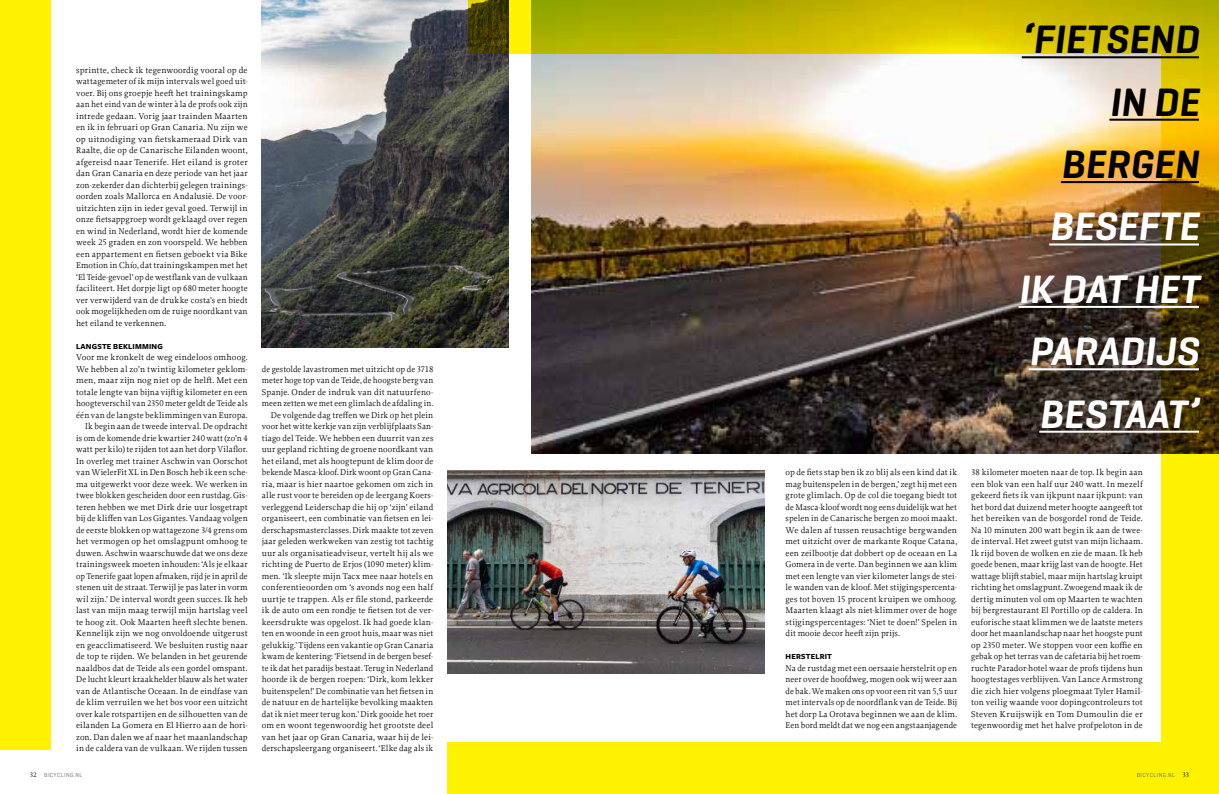
<style>
.page{position:relative;width:1219px;height:794px;background:#fff}
.page>*{position:absolute;margin:0;border:0;box-sizing:border-box;transform-origin:0 0}
.t1{font:italic 600 40.3px/62.4px "Geogrotesque";color:#fff;text-align:right}
.t2{font:italic 600 40.3px/62.4px "Geogrotesque";color:#000;text-align:right}
.t3{font:8.8px/11.5px "Proforma RW";letter-spacing:.01em;color:#000;text-align:justify}
.t4{font:700 8px "Freight Sans Pro";letter-spacing:.02em;color:#000}
.t5{font:6px "Geogrotesque";letter-spacing:.06em;color:#6d6e71}
.s1{font-family:"Proforma RW";font-size:7px;color:#000}
</style>
<div class="page">
<div style="left:468px;top:0;width:751px;height:54px;background:#fff200"></div>
<div style="left:448px;top:742px;width:713px;height:52px;background:#fff200"></div>
<div style="left:1161px;top:54px;width:58px;height:740px;background:#fff200"></div>
<div style="left:0;top:0;width:50px;height:750px;background:#fff200"></div>
<img style="left:531px;top:0;width:688px;height:454px">
<img style="left:448px;top:470px;width:316px;height:203px">
<img style="left:262px;top:0;width:246px;height:348px">
<hr style="left:1022px;top:56px;width:177px;height:2px;background:#000">
<hr style="left:1109px;top:119px;width:90px;height:2px;background:#000">
<hr style="left:1061px;top:181px;width:138px;height:2px;background:#000">
<hr style="left:1049px;top:243px;width:150px;height:2px;background:#fff">
<hr style="left:1018px;top:306px;width:181px;height:2px;background:#fff">
<hr style="left:1029px;top:368px;width:170px;height:2px;background:#fff">
<hr style="left:1039px;top:431px;width:160px;height:2px;background:#fff">
<p class="t3" style="left:76px;top:64px;width:173px">sprintte, check ik tegenwoordig vooral op de wattagemeter of ik mijn intervals wel goed uit&shy;voer. Bij ons groepje heeft het trainingskamp aan het eind van de winter à la de profs ook zijn intrede gedaan. Vorig jaar trainden Maarten en ik in februari op Gran Canaria. Nu zijn we op uitnodiging van fietskameraad Dirk van Raalte, die op de Canarische Eilanden woont, afgereisd naar Tenerife. Het eiland is groter dan Gran Canaria en deze periode van het jaar zon-zekerder dan dichterbij gelegen trainings&shy;oorden zoals Mallorca en Andalusië. De voor&shy;uitzichten zijn in ieder geval goed. Terwijl in onze fietsappgroep wordt geklaagd over regen en wind in Nederland, wordt hier de komende week 25 graden en zon voorspeld. We hebben een appartement en fietsen geboekt via Bike Emotion in Chío, dat trainingskampen met het ‘El Teide-gevoel’ op de westflank van de vulkaan faciliteert. Het dorpje ligt op 680 meter hoogte ver verwijderd van de drukke costa’s en biedt ook mogelijkheden om de ruige noordkant van het eiland te verkennen.</p>
<p class="t4" style="left:76px;top:340px;width:88px">LANGSTE BEKLIMMING</p>
<p class="t3" style="left:76px;top:352px;width:173px;text-align:right">Voor me kronkelt de weg eindeloos omhoog.<br>We hebben al zo’n twintig kilometer geklom&shy;men, maar zijn nog niet op de helft. Met een totale lengte van bijna vijftig kilometer en een hoogteverschil van 2350 meter geldt de Teide als één van de langste beklimmingen van Europa.<br>Ik begin aan de tweede interval. De opdracht<br>is om de komende drie kwartier 240 watt (zo’n 4 watt per kilo) te rijden tot aan het dorp Vilaflor.<br>In overleg met trainer Aschwin van Oorschot van WielerFit XL in Den Bosch heb ik een sche&shy;ma uitgewerkt voor deze week. We werken in twee blokken gescheiden door een rustdag. Gis&shy;teren hebben we met Dirk drie uur losgetrapt bij de kliffen van Los Gigantes. Vandaag volgen de eerste blokken op wattagezone 3/4 grens om het vermogen op het omslagpunt omhoog te duwen. Aschwin waarschuwde dat we ons deze trainingsweek moeten inhouden: ‘Als je elkaar op Tenerife gaat lopen afmaken, rijd je in april de stenen uit de straat. Terwijl je pas later in vorm wil zijn.’ De interval wordt geen succes. Ik heb last van mijn maag terwijl mijn hartslag veel te hoog zit. Ook Maarten heeft slechte benen.<br>Kennelijk zijn we nog onvoldoende uitgerust en geacclimatiseerd. We besluiten rustig naar de top te rijden. We belanden in het geurende naaldbos dat de Teide als een gordel omspant.<br>De lucht kleurt kraakhelder blauw als het water van de Atlantische Oceaan. In de eindfase van de klim verruilen we het bos voor een uitzicht over kale rotspartijen en de silhouetten van de eilanden La Gomera en El Hierro aan de hori&shy;zon. Dan dalen we af naar het maanlandschap in de caldera van de vulkaan. We rijden tussen</p>
<p class="t3" style="left:262px;top:363px;width:173px;text-align:right">de gestolde lavastromen met uitzicht op de 3718 meter hoge top van de Teide, de hoogste berg van Spanje. Onder de indruk van dit natuurfeno&shy;meen zetten we met een glimlach de afdaling in.<br>De volgende dag treffen we Dirk op het plein voor het witte kerkje van zijn verblijfplaats San&shy;tiago del Teide. We hebben een duurrit van zes uur gepland richting de groene noordkant van het eiland, met als hoogtepunt de klim door de bekende Masca-kloof. Dirk woont op Gran Cana&shy;ria, maar is hier naartoe gekomen om zich in alle rust voor te bereiden op de leergang Koers&shy;verleggend Leiderschap die hij op ‘zijn’ eiland organiseert, een combinatie van fietsen en lei&shy;derschapsmasterclasses. Dirk maakte tot zeven jaar geleden werkweken van zestig tot tachtig uur als organisatieadviseur, vertelt hij als we richting de Puerto de Erjos (1090 meter) klim&shy;men. ‘Ik sleepte mijn Tacx mee naar hotels en conferentieoorden om ‘s avonds nog een half uurtje te trappen. Als er file stond, parkeerde ik de auto om een rondje te fietsen tot de ver&shy;keersdrukte was opgelost. Ik had goede klan&shy;ten en woonde in een groot huis, maar was niet gelukkig.’ Tijdens een vakantie op Gran Canaria kwam de kentering: ‘Fietsend in de bergen besef&shy;te ik dat het paradijs bestaat. Terug in Nederland hoorde ik de bergen roepen: ‘Dirk, kom lekker buitenspelen!’ De combinatie van het fietsen in de natuur en de hartelijke bevolking maakten dat ik niet meer terug kon.’ Dirk gooide het roer om en woont tegenwoordig het grootste deel van het jaar op Gran Canaria, waar hij de lei&shy;derschapsleergang organiseert. ‘Elke dag als ik</p>
<h1 class="t2" style="left:1022px;top:8px;width:179px">‘FIETSEND<br>IN DE<br>BERGEN</h1>
<h1 class="t1" style="left:1018px;top:195px;width:182px">BESEFTE<br>IK DAT HET<br>PARADIJS<br>BESTAAT’</h1>
<p class="t3" style="left:786px;top:467px;width:173px">op de fiets stap ben ik zo blij als een kind dat ik mag buitenspelen in de bergen,’ zegt hij met een grote glimlach. Op de col die toegang biedt tot de Masca-kloof wordt nog eens duidelijk wat het spelen in de Canarische bergen zo mooi maakt.<br>We dalen af tussen reusachtige bergwanden met uitzicht over de markante Roque Catana, een zeilbootje dat dobbert op de oceaan en La Gomera in de verte. Dan beginnen we aan klim met een lengte van vier kilometer langs de stei&shy;le wanden van de kloof. Met stijgingspercenta&shy;ges tot boven 15 procent kruipen we omhoog.<br>Maarten klaagt als niet-klimmer over de hoge stijgingspercentages: ‘Niet te doen!’ Spelen in dit mooie decor heeft zijn prijs.</p>
<p class="t4" style="left:786px;top:651px;width:48px">HERSTELRIT</p>
<p class="t3" style="left:786px;top:662px;width:173px">Na de rustdag met een oersaaie herstelrit op en neer over de hoofdweg, mogen ook wij weer aan de bak. We maken ons op voor een rit van 5,5 uur met intervals op de noordflank van de Teide. Bij het dorp La Orotava beginnen we aan de klim.<br>Een bord meldt dat we nog een angstaanjagende</p>
<p class="t3" style="left:971px;top:467px;width:173px">38 kilometer moeten naar de top. Ik begin aan een blok van een half uur 240 watt. In mezelf gekeerd fiets ik van ijkpunt naar ijkpunt: van het bord dat duizend meter hoogte aangeeft tot het bereiken van de bosgordel rond de Teide.<br>Na 10 minuten 200 watt begin ik aan de twee&shy;de interval. Het zweet gutst van mijn lichaam.<br>Ik rijd boven de wolken en zie de maan. Ik heb goede benen, maar krijg last van de hoogte. Het wattage blijft stabiel, maar mijn hartslag kruipt richting het omslagpunt. Zwoegend maak ik de dertig minuten vol om op Maarten te wachten bij bergrestaurant El Portillo op de caldera. In euforische staat klimmen we de laatste meters door het maanlandschap naar het hoogste punt op 2350 meter. We stoppen voor een koffie en gebak op het terras van de cafetaria bij het roem&shy;ruchte Parador-hotel waar de profs tijdens hun hoogtestages verblijven. Van Lance Armstrong die zich hier volgens ploegmaat Tyler Hamil&shy;ton veilig waande voor dopingcontroleurs tot Steven Kruijswijk en Tom Dumoulin die er tegenwoordig met het halve profpeloton in de</p>
<p class="t5" style="left:30px;top:770px;width:54px"><span class="s1">32</span> BICYCLING.NL</p>
<p class="t5" style="left:1137px;top:770px;width:54px">BICYCLING.NL <span class="s1">33</span></p>
</div>
